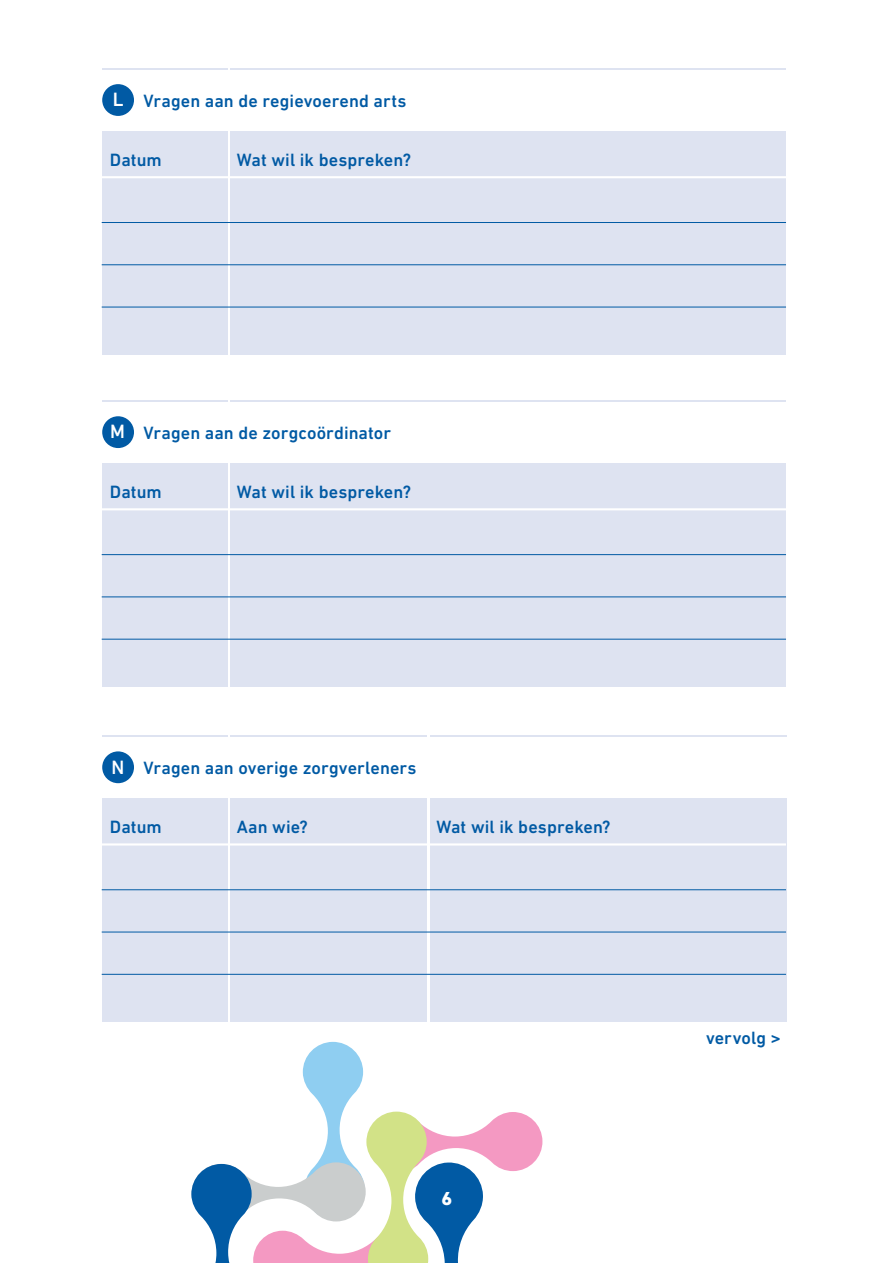
<style>
.page{position:relative;width:893px;height:1263px;background:#fff}
.page>*{position:absolute;margin:0;border:0;box-sizing:border-box;transform-origin:0 0}
.t1{font:500 19.65px "DIN Next LT Pro";color:#fff}
.t2{font:800 19.2px "DIN Next LT Pro";color:#fff}
.t3{font:500 18.15px "DIN Next LT Pro";letter-spacing:.005em;color:#015aa4}
</style>
<div class="page">
<div style="left:102px;top:68px;width:125px;height:287px;background:#dee3f1"></div>
<div style="left:230px;top:68px;width:556px;height:287px;background:#dee3f1"></div>
<div style="left:95px;top:70px;width:693px;height:60px;background:#fff"></div>
<div style="left:102px;top:84px;width:32px;height:32px;background:#015aa4;border-radius:50%"></div>
<hr style="left:102px;top:176px;width:684px;height:2px;background:#fff">
<hr style="left:102px;top:222px;width:684px;height:1px;background:#015aa4">
<hr style="left:102px;top:264px;width:684px;height:1px;background:#015aa4">
<hr style="left:102px;top:307px;width:684px;height:1px;background:#015aa4">
<div style="left:102px;top:400px;width:125px;height:287px;background:#dee3f1"></div>
<div style="left:230px;top:400px;width:556px;height:287px;background:#dee3f1"></div>
<div style="left:95px;top:402px;width:693px;height:60px;background:#fff"></div>
<div style="left:102px;top:416px;width:32px;height:32px;background:#015aa4;border-radius:50%"></div>
<hr style="left:102px;top:508px;width:684px;height:2px;background:#fff">
<hr style="left:102px;top:554px;width:684px;height:1px;background:#015aa4">
<hr style="left:102px;top:597px;width:684px;height:1px;background:#015aa4">
<hr style="left:102px;top:639px;width:684px;height:1px;background:#015aa4">
<div style="left:430px;top:735px;width:357px;height:287px;background:#dee3f1"></div>
<div style="left:102px;top:735px;width:125px;height:287px;background:#dee3f1"></div>
<div style="left:230px;top:735px;width:197px;height:287px;background:#dee3f1"></div>
<div style="left:95px;top:737px;width:693px;height:60px;background:#fff"></div>
<div style="left:102px;top:751px;width:32px;height:32px;background:#015aa4;border-radius:50%"></div>
<hr style="left:102px;top:843px;width:684px;height:2px;background:#fff">
<hr style="left:102px;top:889px;width:684px;height:1px;background:#015aa4">
<hr style="left:102px;top:932px;width:684px;height:1px;background:#015aa4">
<hr style="left:102px;top:974px;width:684px;height:1px;background:#015aa4">
<svg style="left:191px;top:1042px;width:352px;height:221px"></svg>
<p class="t1" style="left:113px;top:88px;width:12px">L</p>
<p class="t3" style="left:144px;top:90px;width:264px">Vragen aan de regievoerend arts</p>
<p class="t3" style="left:110px;top:149px;width:53px">Datum</p>
<p class="t3" style="left:237px;top:149px;width:176px">Wat wil ik bespreken?</p>
<p class="t1" style="left:110px;top:420px;width:16px">M</p>
<p class="t3" style="left:144px;top:422px;width:249px">Vragen aan de zorgcoördinator</p>
<p class="t3" style="left:110px;top:481px;width:53px">Datum</p>
<p class="t3" style="left:237px;top:481px;width:176px">Wat wil ik bespreken?</p>
<p class="t1" style="left:112px;top:755px;width:14px">N</p>
<p class="t3" style="left:144px;top:757px;width:274px">Vragen aan overige zorgverleners</p>
<p class="t3" style="left:110px;top:816px;width:53px">Datum</p>
<p class="t3" style="left:237px;top:816px;width:73px">Aan wie?</p>
<p class="t3" style="left:436px;top:816px;width:176px">Wat wil ik bespreken?</p>
<p class="t2" style="left:441px;top:1187px;width:12px">6</p>
<p class="t3" style="left:706px;top:1027px;width:76px">vervolg &gt;</p>
</div>
